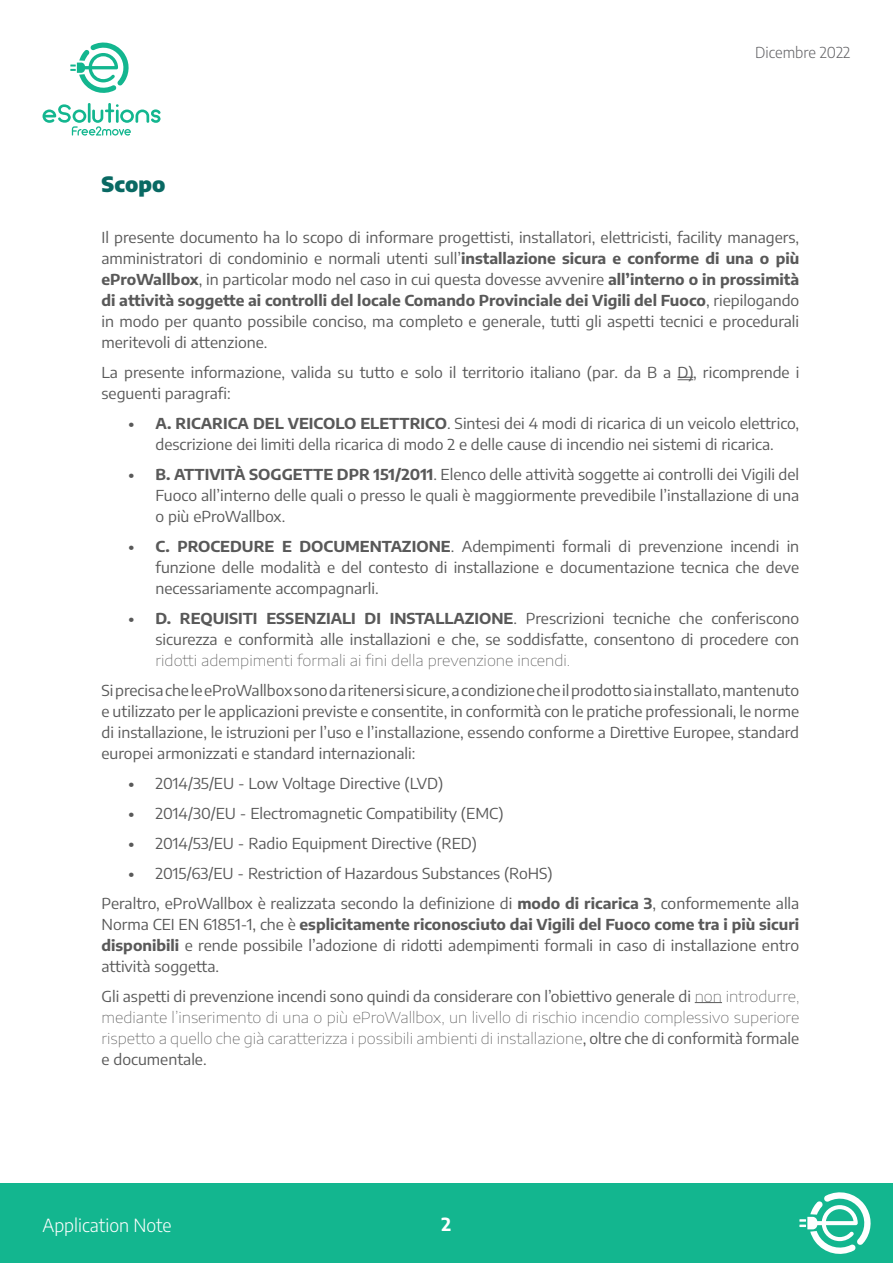
<style>
.page{position:relative;width:893px;height:1263px;background:#fff}
.page>*{position:absolute;margin:0;border:0;box-sizing:border-box;transform-origin:0 0}
.CATEGORIA{font:900 21px "Encode Sans";letter-spacing:.005em;color:#096963}
.t1{font:300 18px "Encode Sans";color:#fff}
.t2{font:700 18px "Encode Sans";color:#fff}
.Level_3{font:15px/21px "Encode Sans";color:#595959;text-align:justify;scale:1.05 1}
.Level_3-2{font:100 15px/21px "Encode Sans Semi Expanded";color:#595959;text-align:justify;scale:1.05 1}
.t3{font:300 15px "Encode Sans";color:#636366}
.s1{font-weight:700}
.s2{font-weight:600}
.s3{font-family:"Encode Sans Semi Expanded";font-weight:100}
.s4{font-family:"Encode Sans";font-weight:400}
</style>
<div class="page">
<div style="left:0;top:1183px;width:893px;height:80px;background:#13b68f"></div>
<svg style="left:70px;top:42px;width:59px;height:51px"></svg>
<svg style="left:43px;top:103px;width:118px;height:33px"></svg>
<svg style="left:799px;top:1192px;width:72px;height:62px"></svg>
<svg style="left:678px;top:377px;width:15px;height:3px"></svg>
<svg style="left:695px;top:1002px;width:27px;height:1px"></svg>
<p class="t3" style="left:755px;top:42px;width:97px">Dicembre 2022</p>
<p class="CATEGORIA" style="left:102px;top:169px;width:66px">Scopo</p>
<p class="Level_3" style="left:102px;top:226px;width:666px">Il presente documento ha lo scopo di informare progettisti, installatori, elettricisti, facility managers, amministratori di condominio e normali utenti sull’<span class="s1">installazione sicura e conforme di una o più eProWallbox</span>, in particolar modo nel caso in cui questa dovesse avvenire <span class="s1">all’interno o in prossimità di attività soggette ai controlli del locale Comando Provinciale dei Vigili del Fuoco</span>, riepilogando in modo per quanto possibile conciso, ma completo e generale, tutti gli aspetti tecnici e procedurali meritevoli di attenzione.</p>
<p class="Level_3" style="left:102px;top:361px;width:666px">La presente informazione, valida su tutto e solo il territorio italiano (par. da B a D), ricomprende i seguenti paragrafi:</p>
<p class="Level_3" style="left:129px;top:412px;width:640px;text-align:center"><span class="s2">•</span> <span class="s1">A. RICARICA DEL VEICOLO ELETTRICO</span>. Sintesi dei 4 modi di ricarica di un veicolo elettrico, descrizione dei limiti della ricarica di modo 2 e delle cause di incendio nei sistemi di ricarica.</p>
<p class="Level_3" style="left:156px;top:463px;width:615px;text-indent:-27px"><span class="s2">•</span> <span class="s1">B. ATTIVITÀ SOGGETTE DPR 151/2011</span>. Elenco delle attività soggette ai controlli dei Vigili del Fuoco all’interno delle quali o presso le quali è maggiormente prevedibile l’installazione di una o più eProWallbox.</p>
<p class="Level_3" style="left:156px;top:535px;width:615px;text-indent:-27px"><span class="s2">•</span> <span class="s1">C. PROCEDURE E DOCUMENTAZIONE</span>. Adempimenti formali di prevenzione incendi in funzione delle modalità e del contesto di installazione e documentazione tecnica che deve necessariamente accompagnarli.</p>
<p class="Level_3" style="left:156px;top:607px;width:615px;text-indent:-27px"><span class="s2">•</span> <span class="s1">D. REQUISITI ESSENZIALI DI INSTALLAZIONE</span>. Prescrizioni tecniche che conferiscono sicurezza e conformità alle installazioni e che, se soddisfatte, consentono di procedere con <span class="s3">ridotti adempimenti formali ai fini della prevenzione incendi.</span></p>
<p class="Level_3" style="left:102px;top:679px;width:666px">Si precisa che le eProWallbox sono da ritenersi sicure, a condizione che il prodotto sia installato, mantenuto e utilizzato per le applicazioni previste e consentite, in conformità con le pratiche professionali, le norme di installazione, le istruzioni per l’uso e l’installazione, essendo conforme a Direttive Europee, standard europei armonizzati e standard internazionali:</p>
<p class="Level_3" style="left:129px;top:772px;width:301px"><span class="s2">•</span> 2014/35/EU - Low Voltage Directive (LVD)</p>
<p class="Level_3" style="left:129px;top:802px;width:359px"><span class="s2">•</span> 2014/30/EU - Electromagnetic Compatibility (EMC)</p>
<p class="Level_3" style="left:129px;top:832px;width:333px"><span class="s2">•</span> 2014/53/EU - Radio Equipment Directive (RED)</p>
<p class="Level_3" style="left:129px;top:862px;width:406px"><span class="s2">•</span> 2015/63/EU - Restriction of Hazardous Substances (RoHS)</p>
<p class="Level_3" style="left:102px;top:892px;width:666px">Peraltro, eProWallbox è realizzata secondo la definizione di <span class="s1">modo di ricarica 3</span>, conformemente alla Norma CEI EN 61851-1, che è <span class="s1">esplicitamente riconosciuto dai Vigili del Fuoco come tra i più sicuri disponibili</span> e rende possibile l’adozione di ridotti adempimenti formali in caso di installazione entro attività soggetta.</p>
<p class="Level_3-2" style="left:102px;top:985px;width:666px"><span class="s4">Gli aspetti di prevenzione incendi sono quindi da considerare con l’obiettivo generale di</span> non introdurre, mediante l’inserimento di una o più eProWallbox, un livello di rischio incendio complessivo superiore rispetto a quello che già caratterizza i possibili ambienti di installazione<span class="s4">, oltre che di conformità formale e documentale.</span></p>
<p class="t1" style="left:43px;top:1213px;width:131px">Application Note</p>
<p class="t2" style="left:442px;top:1212px;width:11px">2</p>
</div>
